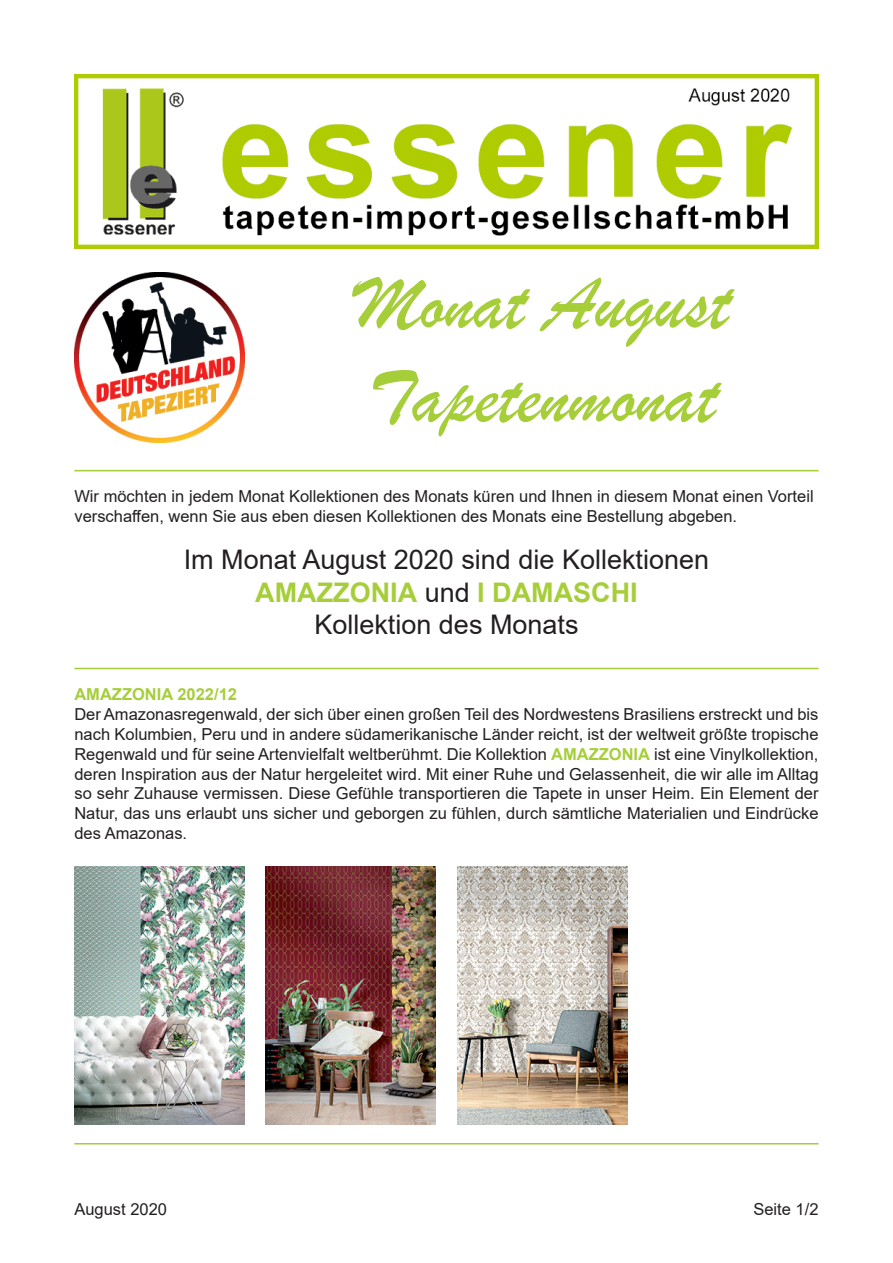
<style>
.page{position:relative;width:893px;height:1263px;background:#fff}
.page>*{position:absolute;margin:0;border:0;box-sizing:border-box;transform-origin:0 0}
.t1{font:78px/93.6px "Brush Script";color:#a6ce39}
.t2{font:27px/32.4px "Arial";color:#231f20;text-align:center}
.t3{font:16.5px/19.8px "Arial";color:#231f20}
.t4{font:700 16.5px "Arial";color:#a6ce39}
.s1{font-weight:700;color:#a6ce39}
</style>
<div class="page">
<hr style="left:74px;top:1143px;width:745px;height:1px;background:#a6ce39">
<hr style="left:74px;top:668px;width:745px;height:1px;background:#a6ce39">
<img style="left:74px;top:272px;width:170px;height:170px">
<hr style="left:74px;top:470px;width:745px;height:1px;background:#a6ce39">
<img style="left:74px;top:74px;width:745px;height:174px">
<img style="left:74px;top:866px;width:170px;height:258px">
<img style="left:266px;top:866px;width:170px;height:258px">
<img style="left:457px;top:866px;width:170px;height:258px">
<h1 class="t1" style="left:356px;top:258px;width:375px">Monat August<br>Tapetenmonat</h1>
<p class="t3" style="left:74px;top:486px;width:741px">Wir möchten in jedem Monat Kollektionen des Monats küren und Ihnen in diesem Monat einen Vorteil verschaffen, wenn Sie aus eben diesen Kollektionen des Monats eine Bestellung abgeben.</p>
<h2 class="t2" style="left:184px;top:543px;width:527px">Im Monat August 2020 sind die Kollektionen<br><span class="s1">AMAZZONIA</span> und <span class="s1">I DAMASCHI<br></span>Kollektion des Monats</h2>
<p class="t4" style="left:74px;top:683px;width:164px">AMAZZONIA 2022/12</p>
<p class="t3" style="left:74px;top:704px;width:746px;text-align:justify">Der Amazonasregenwald, der sich über einen großen Teil des Nordwestens Brasiliens erstreckt und bis nach Kolumbien, Peru und in andere südamerikanische Länder reicht, ist der weltweit größte tropische Regenwald und für seine Artenvielfalt weltberühmt. Die Kollektion <span class="s1">AMAZZONIA</span> ist eine Vinylkollektion, deren Inspiration aus der Natur hergeleitet wird. Mit einer Ruhe und Gelassenheit, die wir alle im Alltag so sehr Zuhause vermissen. Diese Gefühle transportieren die Tapete in unser Heim. Ein Element der Natur, das uns erlaubt uns sicher und geborgen zu fühlen, durch sämtliche Materialien und Eindrücke des Amazonas.</p>
<p class="t3" style="left:74px;top:1199px;width:94px">August 2020</p>
<p class="t3" style="left:753px;top:1199px;width:67px">Seite 1/2</p>
</div>
